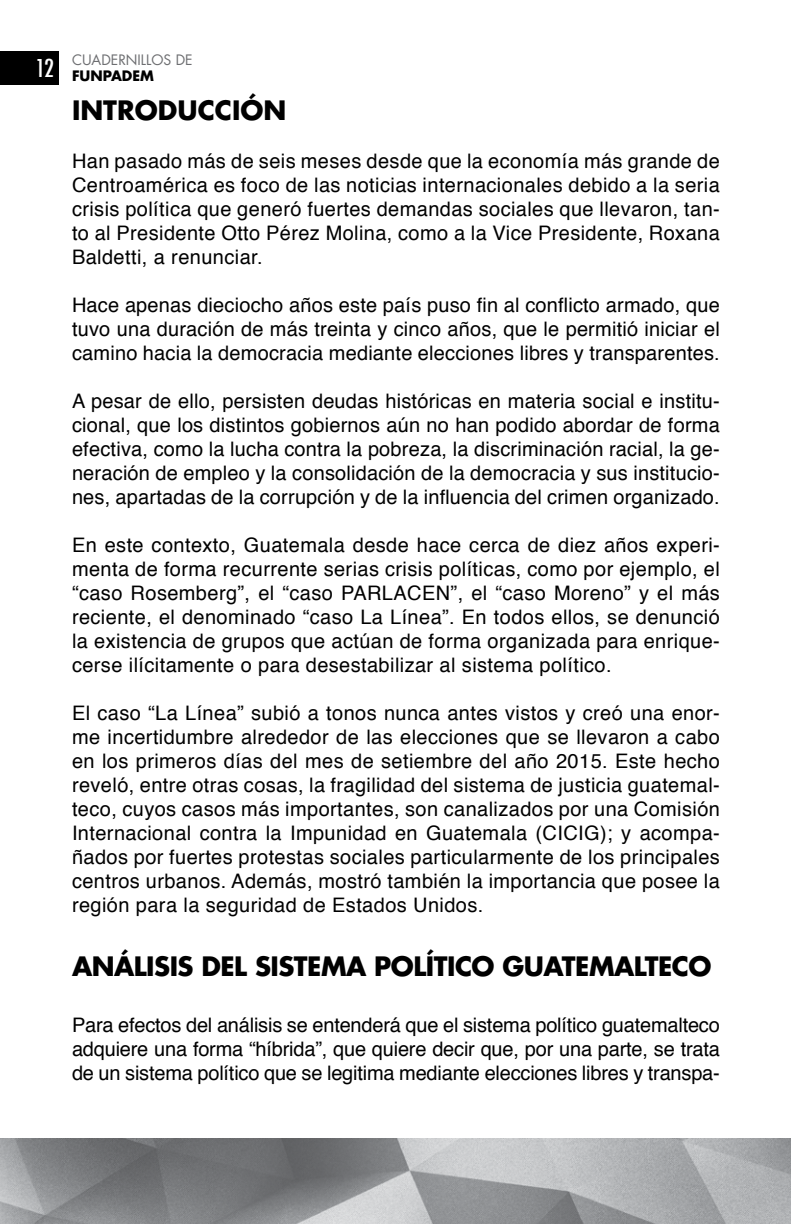
<style>
.page{position:relative;width:792px;height:1224px;background:#fff}
.page>*{position:absolute;margin:0;border:0;box-sizing:border-box;transform-origin:0 0}
.t1{font:700 26px "Futura LT";letter-spacing:-.02em;color:#000}
.t2{font:700 26px "Futura LT";color:#000}
.t3{font:20px/24px "Helvetica";letter-spacing:.01em;color:#000;text-align:justify}
.t4{font:14px/16px "Futura LT";color:#6d6e71}
.s1{font-weight:700;color:#000}
</style>
<div class="page">
<div style="left:0;top:51px;width:59px;height:34px;background:#000"></div>
<img style="left:0;top:1139px;width:791px;height:85px">
<p class="t4" style="left:36px;top:52px;width:159px;text-indent:36px">CUADERNILLOS DE<br><sup>12</sup> <span class="s1">FUNPADEM</span></p>
<h1 class="t2" style="left:72px;top:93px;width:216px">INTRODUCCIÓN</h1>
<p class="t3" style="left:72px;top:150px;width:649px">Han pasado más de seis meses desde que la economía más grande de Centroamérica es foco de las noticias internacionales debido a la seria crisis política que generó fuertes demandas sociales que llevaron, tan&shy;to al Presidente Otto Pérez Molina, como a la Vice Presidente, Roxana Baldetti, a renunciar.</p>
<p class="t3" style="left:72px;top:294px;width:649px">Hace apenas dieciocho años este país puso fin al conflicto armado, que tuvo una duración de más treinta y cinco años, que le permitió iniciar el camino hacia la democracia mediante elecciones libres y transparentes.</p>
<p class="t3" style="left:72px;top:390px;width:649px">A pesar de ello, persisten deudas históricas en materia social e institu&shy;cional, que los distintos gobiernos aún no han podido abordar de forma efectiva, como la lucha contra la pobreza, la discriminación racial, la ge&shy;neración de empleo y la consolidación de la democracia y sus institucio&shy;nes, apartadas de la corrupción y de la influencia del crimen organizado.</p>
<p class="t3" style="left:72px;top:534px;width:649px">En este contexto, Guatemala desde hace cerca de diez años experi&shy;menta de forma recurrente serias crisis políticas, como por ejemplo, el “caso Rosemberg”, el “caso PARLACEN”, el “caso Moreno” y el más reciente, el denominado “caso La Línea”. En todos ellos, se denunció la existencia de grupos que actúan de forma organizada para enrique&shy;cerse ilícitamente o para desestabilizar al sistema político.</p>
<p class="t3" style="left:72px;top:702px;width:649px">El caso “La Línea” subió a tonos nunca antes vistos y creó una enor&shy;me incertidumbre alrededor de las elecciones que se llevaron a cabo en los primeros días del mes de setiembre del año 2015. Este hecho reveló, entre otras cosas, la fragilidad del sistema de justicia guatemal&shy;teco, cuyos casos más importantes, son canalizados por una Comisión Internacional contra la Impunidad en Guatemala (CICIG); y acompa&shy;ñados por fuertes protestas sociales particularmente de los principales centros urbanos. Además, mostró también la importancia que posee la región para la seguridad de Estados Unidos.</p>
<h1 class="t1" style="left:72px;top:949px;width:641px">ANÁLISIS DEL SISTEMA POLÍTICO GUATEMALTECO</h1>
<p class="t3" style="left:72px;top:1014px;width:649px">Para efectos del análisis se entenderá que el sistema político guatemalteco adquiere una forma “híbrida”, que quiere decir que, por una parte, se trata de un sistema político que se legitima mediante elecciones libres y transpa-</p>
</div>
